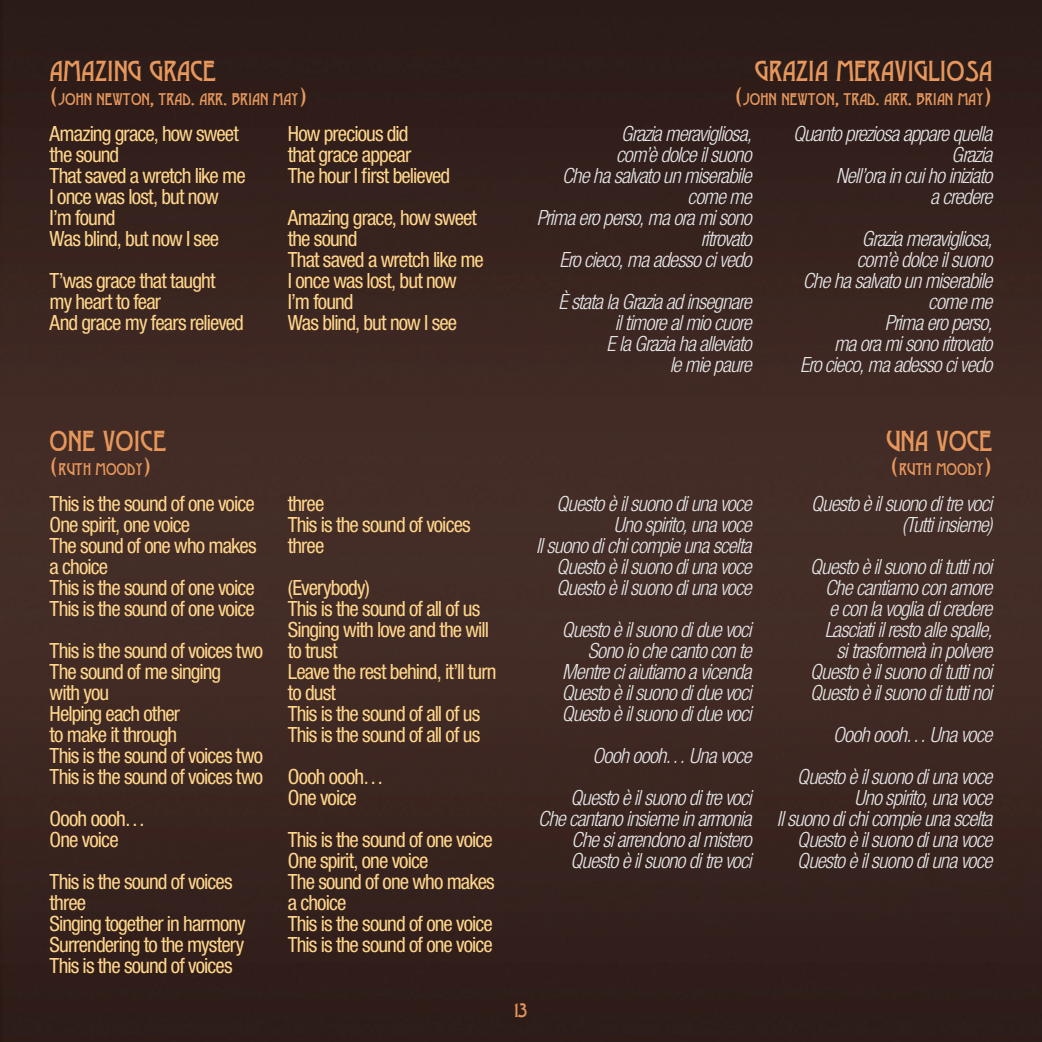
<style>
.page{position:relative;width:1042px;height:1042px;background:#fff}
.page>*{position:absolute;margin:0;border:0;box-sizing:border-box;transform-origin:0 0}
.t1{font:29.4px "Quaint Gothic SGOT";color:#e7975c}
.t2{font:italic 300 condensed 21px/21px "Helvetica Neue LT Std";letter-spacing:-.04em;color:#e4e5e6;text-align:right}
.t3{font:condensed 21px/21px "Helvetica Neue LT Std";letter-spacing:-.045em;color:#ffd68b}
.t4{font:21px "Quaint Gothic SGOT";color:#e7975c}
.t5{font:17.15px "Quaint Gothic SGOT";color:#e7975c}
.s1{font-size:24.5px}
</style>
<div class="page">
<img style="left:0;top:0;width:1041px;height:1041px">
<h1 class="t1" style="left:755px;top:52px;width:239px">GRAZIA MERAVIGLIOSA</h1>
<h1 class="t1" style="left:50px;top:52px;width:168px">AMAZING GRACE</h1>
<p class="t5" style="left:50px;top:88px;width:259px"><span class="s1">(</span>JOHN NEWTON<span class="s1">,</span> TRAD<span class="s1">.</span> ARR<span class="s1">.</span> BRIAN MAY<span class="s1">)</span></p>
<p class="t5" style="left:734px;top:88px;width:259px"><span class="s1">(</span>JOHN NEWTON<span class="s1">,</span> TRAD<span class="s1">.</span> ARR<span class="s1">.</span> BRIAN MAY<span class="s1">)</span></p>
<p class="t3" style="left:50px;top:122px;width:198px">Amazing grace, how sweet the sound<br>That saved a wretch like me<br>I once was lost, but now<br>I’m found<br>Was blind, but now I see</p>
<p class="t3" style="left:50px;top:269px;width:196px">T’was grace that taught<br>my heart to fear<br>And grace my fears relieved</p>
<p class="t3" style="left:288px;top:122px;width:164px">How precious did<br>that grace appear<br>The hour I first believed</p>
<p class="t3" style="left:288px;top:206px;width:198px">Amazing grace, how sweet the sound<br>That saved a wretch like me<br>I once was lost, but now<br>I’m found<br>Was blind, but now I see</p>
<p class="t2" style="left:537px;top:123px;width:216px">Grazia meravigliosa,<br>com’è dolce il suono<br>Che ha salvato un miserabile come me<br>Prima ero perso, ma ora mi sono ritrovato<br>Ero cieco, ma adesso ci vedo</p>
<p class="t2" style="left:558px;top:291px;width:195px">È stata la Grazia ad insegnare il timore al mio cuore<br>E la Grazia ha alleviato<br>le mie paure</p>
<p class="t2" style="left:793px;top:123px;width:201px">Quanto preziosa appare quella<br>Grazia<br>Nell’ora in cui ho iniziato<br>a credere</p>
<p class="t2" style="left:800px;top:228px;width:194px">Grazia meravigliosa,<br>com’è dolce il suono<br>Che ha salvato un miserabile come me<br>Prima ero perso,<br>ma ora mi sono ritrovato<br>Ero cieco, ma adesso ci vedo</p>
<h1 class="t1" style="left:50px;top:422px;width:118px">ONE VOICE</h1>
<p class="t5" style="left:50px;top:458px;width:104px"><span class="s1">(</span>RUTH MOODY<span class="s1">)</span></p>
<p class="t5" style="left:890px;top:458px;width:104px"><span class="s1">(</span>RUTH MOODY<span class="s1">)</span></p>
<h1 class="t1" style="left:885px;top:422px;width:108px">UNA VOCE</h1>
<p class="t3" style="left:50px;top:493px;width:208px">This is the sound of one voice<br>One spirit, one voice<br>The sound of one who makes a choice<br>This is the sound of one voice<br>This is the sound of one voice</p>
<p class="t3" style="left:50px;top:640px;width:215px">This is the sound of voices two<br>The sound of me singing<br>with you<br>Helping each other<br>to make it through<br>This is the sound of voices two<br>This is the sound of voices two</p>
<p class="t3" style="left:50px;top:808px;width:97px">Oooh oooh…<br>One voice</p>
<p class="t3" style="left:50px;top:871px;width:198px">This is the sound of voices three<br>Singing together in harmony<br>Surrendering to the mystery<br>This is the sound of voices</p>
<p class="t3" style="left:288px;top:493px;width:184px">three<br>This is the sound of voices three</p>
<p class="t3" style="left:288px;top:577px;width:210px">(Everybody)<br>This is the sound of all of us<br>Singing with love and the will to trust<br>Leave the rest behind, it’ll turn to dust<br>This is the sound of all of us<br>This is the sound of all of us</p>
<p class="t3" style="left:288px;top:766px;width:97px">Oooh oooh…<br>One voice</p>
<p class="t3" style="left:288px;top:829px;width:208px">This is the sound of one voice<br>One spirit, one voice<br>The sound of one who makes a choice<br>This is the sound of one voice<br>This is the sound of one voice</p>
<p class="t2" style="left:536px;top:493px;width:217px">Questo è il suono di una voce<br>Uno spirito, una voce<br>Il suono di chi compie una scelta<br>Questo è il suono di una voce<br>Questo è il suono di una voce</p>
<p class="t2" style="left:562px;top:619px;width:192px">Questo è il suono di due voci<br>Sono io che canto con te<br>Mentre ci aiutiamo a vicenda<br>Questo è il suono di due voci<br>Questo è il suono di due voci</p>
<p class="t2" style="left:570px;top:735px;width:183px;line-height:42px">Oooh oooh… Una voce<br>Questo è il suono di tre voci</p>
<p class="t2" style="left:570px;top:808px;width:183px;text-align:justify;text-indent:-32px">Che cantano insieme in armonia Che si arrendono al mistero Questo è il suono di tre voci</p>
<p class="t4" style="left:514px;top:996px;width:15px">13</p>
<p class="t2" style="left:811px;top:493px;width:183px">Questo è il suono di tre voci (Tutti insieme)</p>
<p class="t2" style="left:810px;top:556px;width:184px">Questo è il suono di tutti noi<br>Che cantiamo con amore<br>e con la voglia di credere<br>Lasciati il resto alle spalle, si trasformerà in polvere<br>Questo è il suono di tutti noi<br>Questo è il suono di tutti noi</p>
<p class="t2" style="left:797px;top:714px;width:197px;line-height:42px">Oooh oooh… Una voce<br>Questo è il suono di una voce</p>
<p class="t2" style="left:777px;top:787px;width:217px">Uno spirito, una voce<br>Il suono di chi compie una scelta<br>Questo è il suono di una voce<br>Questo è il suono di una voce</p>
</div>
